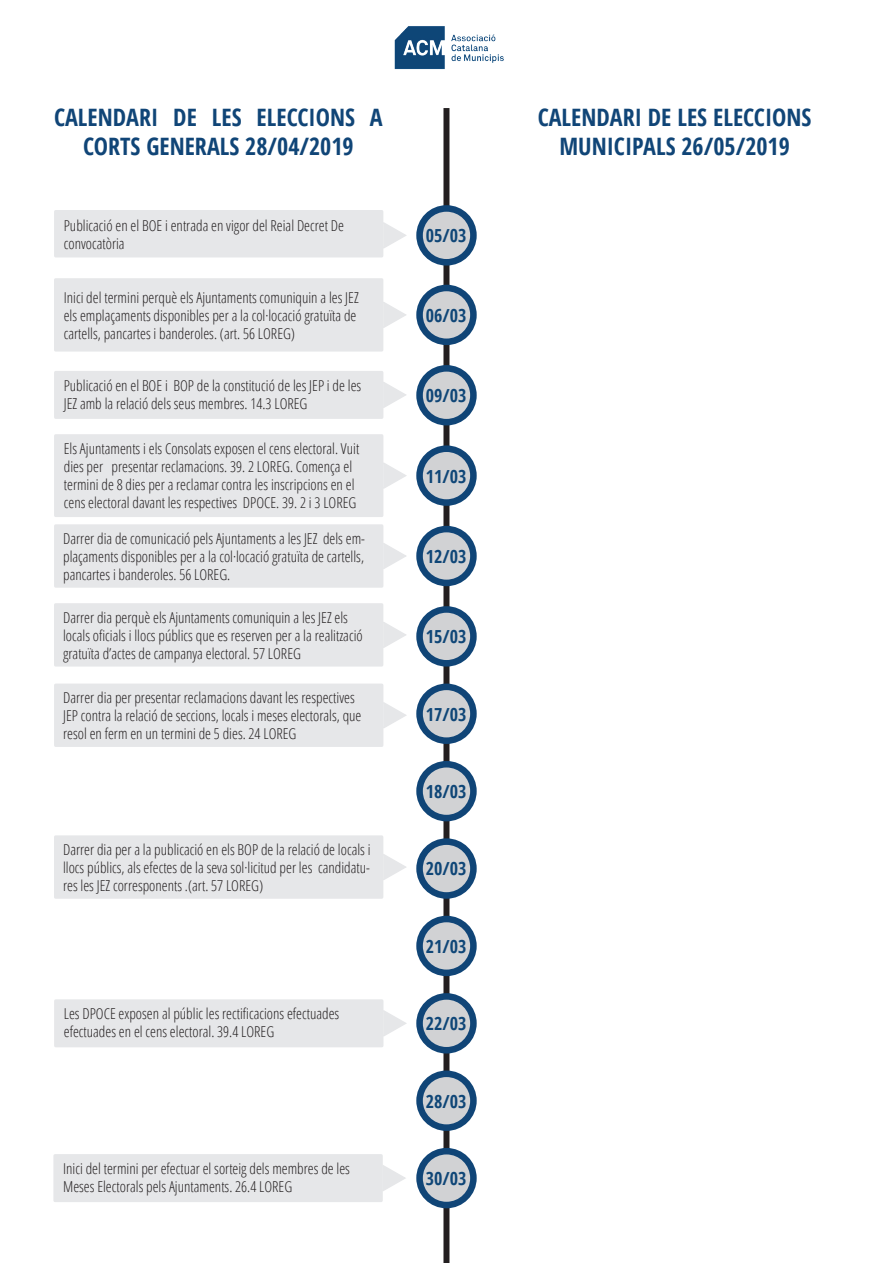
<style>
.page{position:relative;width:893px;height:1263px;background:#fff}
.page>*{position:absolute;margin:0;border:0;box-sizing:border-box;transform-origin:0 0}
.t1{font:700 condensed 24px/28.8px "Open Sans";color:#104577;text-align:center}
.t2{font:700 condensed 18px "Open Sans";color:#0f4677}
.t3{font:300 condensed 15px/18px "Open Sans";color:#231f20}
</style>
<div class="page">
<div style="left:443px;top:108px;width:6px;height:1155px;background:#231f20"></div>
<svg style="left:416px;top:205px;width:61px;height:61px"></svg>
<div style="left:423px;top:212px;width:47px;height:47px;background:#d1d2d4;border-radius:50%"></div>
<div style="left:54px;top:210px;width:329px;height:47px;background:#e6e7e9"></div>
<svg style="left:381px;top:221px;width:26px;height:29px"></svg>
<div style="left:416px;top:285px;width:61px;height:60px;background:#104577;border-radius:50%"></div>
<div style="left:423px;top:291px;width:47px;height:48px;background:#d1d2d4;border-radius:50%"></div>
<div style="left:416px;top:365px;width:61px;height:60px;background:#104577;border-radius:50%"></div>
<div style="left:423px;top:372px;width:47px;height:47px;background:#d1d2d4;border-radius:50%"></div>
<div style="left:54px;top:278px;width:329px;height:74px;background:#e6e7e9"></div>
<svg style="left:381px;top:300px;width:25px;height:30px"></svg>
<div style="left:54px;top:371px;width:329px;height:48px;background:#e6e7e9"></div>
<svg style="left:381px;top:380px;width:25px;height:30px"></svg>
<svg style="left:416px;top:445px;width:61px;height:61px"></svg>
<div style="left:423px;top:452px;width:47px;height:47px;background:#d1d2d4;border-radius:50%"></div>
<div style="left:54px;top:434px;width:329px;height:83px;background:#e6e7e9"></div>
<svg style="left:381px;top:461px;width:26px;height:29px"></svg>
<div style="left:416px;top:526px;width:61px;height:60px;background:#104577;border-radius:50%"></div>
<div style="left:423px;top:532px;width:47px;height:48px;background:#d1d2d4;border-radius:50%"></div>
<div style="left:54px;top:524px;width:329px;height:64px;background:#e6e7e9"></div>
<svg style="left:381px;top:541px;width:25px;height:30px"></svg>
<div style="left:416px;top:606px;width:61px;height:60px;background:#104577;border-radius:50%"></div>
<div style="left:423px;top:613px;width:47px;height:47px;background:#d1d2d4;border-radius:50%"></div>
<div style="left:54px;top:603px;width:329px;height:63px;background:#e6e7e9"></div>
<svg style="left:381px;top:620px;width:25px;height:30px"></svg>
<svg style="left:416px;top:683px;width:61px;height:61px"></svg>
<div style="left:423px;top:690px;width:47px;height:47px;background:#d1d2d4;border-radius:50%"></div>
<div style="left:54px;top:683px;width:329px;height:64px;background:#e6e7e9;border:3px solid #e6e7e9"></div>
<svg style="left:381px;top:700px;width:26px;height:30px"></svg>
<div style="left:416px;top:761px;width:61px;height:60px;background:#104577;border-radius:50%"></div>
<div style="left:423px;top:767px;width:47px;height:48px;background:#d1d2d4;border-radius:50%"></div>
<svg style="left:416px;top:838px;width:61px;height:61px"></svg>
<div style="left:423px;top:845px;width:47px;height:47px;background:#d1d2d4;border-radius:50%"></div>
<div style="left:54px;top:835px;width:329px;height:64px;background:#e6e7e9"></div>
<svg style="left:381px;top:852px;width:25px;height:30px"></svg>
<div style="left:416px;top:916px;width:61px;height:60px;background:#104577;border-radius:50%"></div>
<div style="left:423px;top:922px;width:47px;height:47px;background:#d1d2d4;border-radius:50%"></div>
<div style="left:416px;top:993px;width:61px;height:60px;background:#104577;border-radius:50%"></div>
<div style="left:423px;top:1000px;width:47px;height:47px;background:#d1d2d4;border-radius:50%"></div>
<div style="left:54px;top:999px;width:329px;height:48px;background:#e6e7e9"></div>
<svg style="left:381px;top:1008px;width:26px;height:30px"></svg>
<svg style="left:416px;top:1070px;width:61px;height:61px"></svg>
<div style="left:423px;top:1077px;width:47px;height:47px;background:#d1d2d4;border-radius:50%"></div>
<div style="left:416px;top:1148px;width:61px;height:60px;background:#104577;border-radius:50%"></div>
<div style="left:423px;top:1154px;width:47px;height:48px;background:#d1d2d4;border-radius:50%"></div>
<div style="left:53px;top:1154px;width:330px;height:48px;background:#e6e7e9"></div>
<svg style="left:380px;top:1163px;width:26px;height:30px"></svg>
<img style="left:394px;top:26px;width:110px;height:44px">
<h1 class="t1" style="left:54px;top:103px;width:330px">CALENDARI DE LES ELECCIONS A<br>CORTS GENERALS 28/04/2019</h1>
<p class="t3" style="left:64px;top:216px;width:282px">Publicació en el BOE i entrada en vigor del Reial Decret De convocatòria</p>
<p class="t3" style="left:64px;top:288px;width:296px">Inici del termini perquè els Ajuntaments comuniquin a les JEZ els emplaçaments disponibles per a la col·locació gratuïta de cartells, pancartes i banderoles. (art. 56 LOREG)</p>
<p class="t3" style="left:64px;top:376px;width:299px">Publicació en el BOE i BOP de la constitució de les JEP i de les<br>JEZ amb la relació dels seus membres. 14.3 LOREG</p>
<p class="t3" style="left:64px;top:439px;width:297px">Els Ajuntaments i els Consolats exposen el cens electoral. Vuit dies per presentar reclamacions. 39. 2 LOREG. Comença el termini de 8 dies per a reclamar contra les inscripcions en el cens electoral davant les respectives DPOCE. 39. 2 i 3 LOREG</p>
<p class="t3" style="left:63px;top:529px;width:303px;text-align:justify">Darrer dia de comunicació pels Ajuntaments a les JEZ dels em&shy;plaçaments disponibles per a la col·locació gratuïta de cartells, pancartes i banderoles. 56 LOREG.</p>
<p class="t3" style="left:63px;top:608px;width:301px">Darrer dia perquè els Ajuntaments comuniquin a les JEZ els locals oficials i llocs públics que es reserven per a la realització gratuïta d’actes de campanya electoral. 57 LOREG</p>
<p class="t3" style="left:63px;top:688px;width:300px">Darrer dia per presentar reclamacions davant les respectives<br>JEP contra la relació de seccions, locals i meses electorals, que resol en ferm en un termini de 5 dies. 24 LOREG</p>
<p class="t3" style="left:63px;top:840px;width:309px;text-align:justify">Darrer dia per a la publicació en els BOP de la relació de locals i llocs públics, als efectes de la seva sol·licitud per les candidatu&shy;res les JEZ corresponents .(art. 57 LOREG)</p>
<p class="t3" style="left:64px;top:1004px;width:277px">Les DPOCE exposen al públic les rectificacions efectuades efectuades en el cens electoral. 39.4 LOREG</p>
<p class="t3" style="left:63px;top:1159px;width:288px">Inici del termini per efectuar el sorteig dels membres de les<br>Meses Electorals pels Ajuntaments. 26.4 LOREG</p>
<p class="t2" style="left:426px;top:223px;width:42px">05/03</p>
<p class="t2" style="left:426px;top:303px;width:42px">06/03</p>
<p class="t2" style="left:426px;top:383px;width:42px">09/03</p>
<p class="t2" style="left:426px;top:463px;width:42px">11/03</p>
<p class="t2" style="left:426px;top:544px;width:42px">12/03</p>
<p class="t2" style="left:426px;top:624px;width:42px">15/03</p>
<p class="t2" style="left:426px;top:701px;width:42px">17/03</p>
<p class="t2" style="left:426px;top:779px;width:42px">18/03</p>
<p class="t2" style="left:426px;top:856px;width:42px">20/03</p>
<p class="t2" style="left:426px;top:934px;width:42px">21/03</p>
<p class="t2" style="left:426px;top:1011px;width:42px">22/03</p>
<p class="t2" style="left:426px;top:1088px;width:42px">28/03</p>
<p class="t2" style="left:426px;top:1166px;width:42px">30/03</p>
<h1 class="t1" style="left:538px;top:103px;width:275px">CALENDARI DE LES ELECCIONS<br>MUNICIPALS 26/05/2019</h1>
</div>
